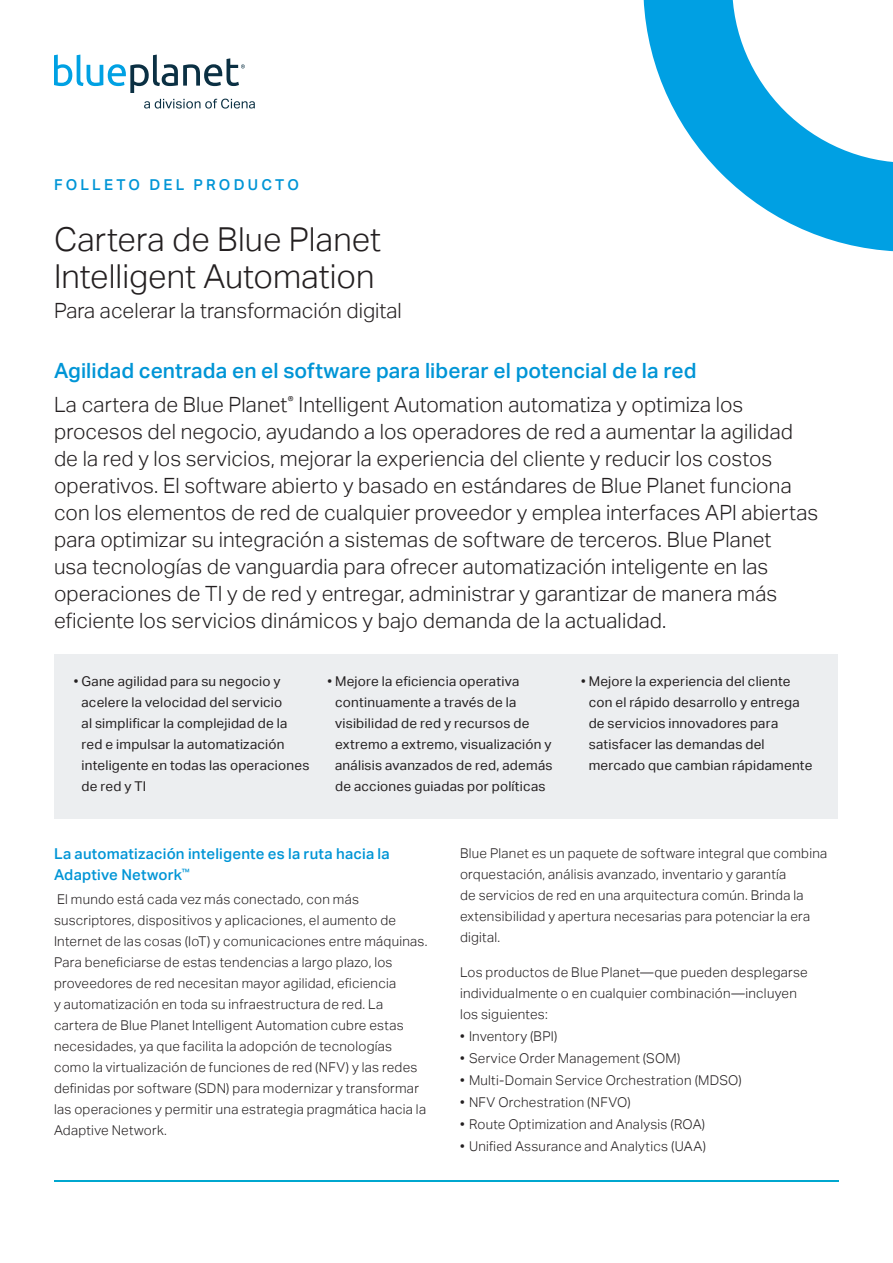
<style>
.page{position:relative;width:893px;height:1263px;background:#fff}
.page>*{position:absolute;margin:0;border:0;box-sizing:border-box;transform-origin:0 0}
.Product_Headline{font:300 33px/37.5px "Aktiv Grotesk";color:#231f20}
.Intro_Copy_-_PB_-_Bo{font:300 21px/27px "Aktiv Grotesk";letter-spacing:.005em;color:#231f20}
.Intro_Copy_-_PB_-_Bo-2{font:500 21px "Aktiv Grotesk";letter-spacing:.005em;color:#0095d6}
.Product_Subhead{font:300 21px "Aktiv Grotesk";color:#231f20}
.Headline_for_body_co{font:500 15px/21px "Aktiv Grotesk";letter-spacing:.015em;color:#0095d6}
.Headline_for_body_co-2{font:500 15px "Aktiv Grotesk";letter-spacing:.21em;color:#0095d6}
.Body_Copy{font:300 13.5px/21px "Aktiv Grotesk";letter-spacing:.02em;color:#231f20}
.t1{font:13.5px/21px "Aktiv Grotesk";letter-spacing:.015em;color:#231f20}
.Body_Copy_BULLET__ex{font:300 13.5px/21px "Aktiv Grotesk";letter-spacing:.02em;color:#231f20}
.s1{font-weight:300}
</style>
<div class="page">
<svg style="left:54px;top:55px;width:191px;height:38px"></svg>
<svg style="left:144px;top:99px;width:111px;height:10px"></svg>
<hr style="left:54px;top:1180px;width:785px;height:1px;background:#00a7cf">
<svg style="left:643px;top:0;width:250px;height:252px"></svg>
<div style="left:55px;top:654px;width:783px;height:165px;background:#eceef0"></div>
<p class="Headline_for_body_co-2" style="left:54px;top:176px;width:246px">FOLLETO DEL PRODUCTO</p>
<p class="Product_Headline" style="left:54px;top:221px;width:328px">Cartera de Blue Planet<br>Intelligent Automation</p>
<p class="Product_Subhead" style="left:54px;top:299px;width:349px">Para acelerar la transformación digital</p>
<p class="Intro_Copy_-_PB_-_Bo-2" style="left:54px;top:359px;width:644px">Agilidad centrada en el software para liberar el potencial de la red</p>
<p class="Intro_Copy_-_PB_-_Bo" style="left:54px;top:391px;width:766px">La cartera de Blue Planet<sup>®</sup> Intelligent Automation automatiza y optimiza los procesos del negocio, ayudando a los operadores de red a aumentar la agilidad de la red y los servicios, mejorar la experiencia del cliente y reducir los costos operativos. El software abierto y basado en estándares de Blue Planet funciona con los elementos de red de cualquier proveedor y emplea interfaces API abiertas para optimizar su integración a sistemas de software de terceros. Blue Planet<br>usa tecnologías de vanguardia para ofrecer automatización inteligente en las operaciones de TI y de red y entregar, administrar y garantizar de manera más eficiente los servicios dinámicos y bajo demanda de la actualidad.</p>
<p class="t1" style="left:81px;top:671px;width:229px;text-indent:-8px"><span class="s1">•</span> Gane agilidad para su negocio y acelere la velocidad del servicio<br>al simplificar la complejidad de la red e impulsar la automatización inteligente en todas las operaciones de red y TI</p>
<p class="t1" style="left:335px;top:671px;width:219px;text-indent:-8px"><span class="s1">•</span> Mejore la eficiencia operativa continuamente a través de la visibilidad de red y recursos de extremo a extremo, visualización y análisis avanzados de red, además de acciones guiadas por políticas</p>
<p class="t1" style="left:589px;top:671px;width:225px;text-indent:-8px"><span class="s1">•</span> Mejore la experiencia del cliente con el rápido desarrollo y entrega de servicios innovadores para satisfacer las demandas del mercado que cambian rápidamente</p>
<p class="Headline_for_body_co" style="left:54px;top:843px;width:337px">La automatización inteligente es la ruta hacia la<br>Adaptive Network<sup>™</sup></p>
<p class="Body_Copy" style="left:54px;top:889px;width:375px">El mundo está cada vez más conectado, con más suscriptores, dispositivos y aplicaciones, el aumento de Internet de las cosas (IoT) y comunicaciones entre máquinas.<br>Para beneficiarse de estas tendencias a largo plazo, los proveedores de red necesitan mayor agilidad, eficiencia<br>y automatización en toda su infraestructura de red. La cartera de Blue Planet Intelligent Automation cubre estas necesidades, ya que facilita la adopción de tecnologías como la virtualización de funciones de red (NFV) y las redes definidas por software (SDN) para modernizar y transformar las operaciones y permitir una estrategia pragmática hacia la Adaptive Network.</p>
<p class="Body_Copy" style="left:460px;top:843px;width:369px">Blue Planet es un paquete de software integral que combina orquestación, análisis avanzado, inventario y garantía<br>de servicios de red en una arquitectura común. Brinda la extensibilidad y apertura necesarias para potenciar la era digital.</p>
<p class="Body_Copy_BULLET__ex" style="left:460px;top:961px;width:349px">Los productos de Blue Planet—que pueden desplegarse individualmente o en cualquier combinación—incluyen los siguientes:</p>
<p class="Body_Copy_BULLET__ex" style="left:460px;top:1025px;width:99px">• Inventory (BPI)</p>
<p class="Body_Copy_BULLET__ex" style="left:460px;top:1047px;width:222px">• Service Order Management (SOM)</p>
<p class="Body_Copy_BULLET__ex" style="left:460px;top:1069px;width:283px">• Multi-Domain Service Orchestration (MDSO)</p>
<p class="Body_Copy_BULLET__ex" style="left:460px;top:1092px;width:172px">• NFV Orchestration (NFVO)</p>
<p class="Body_Copy_BULLET__ex" style="left:460px;top:1114px;width:247px">• Route Optimization and Analysis (ROA)</p>
<p class="Body_Copy_BULLET__ex" style="left:460px;top:1136px;width:248px">• Unified Assurance and Analytics (UAA)</p>
</div>
